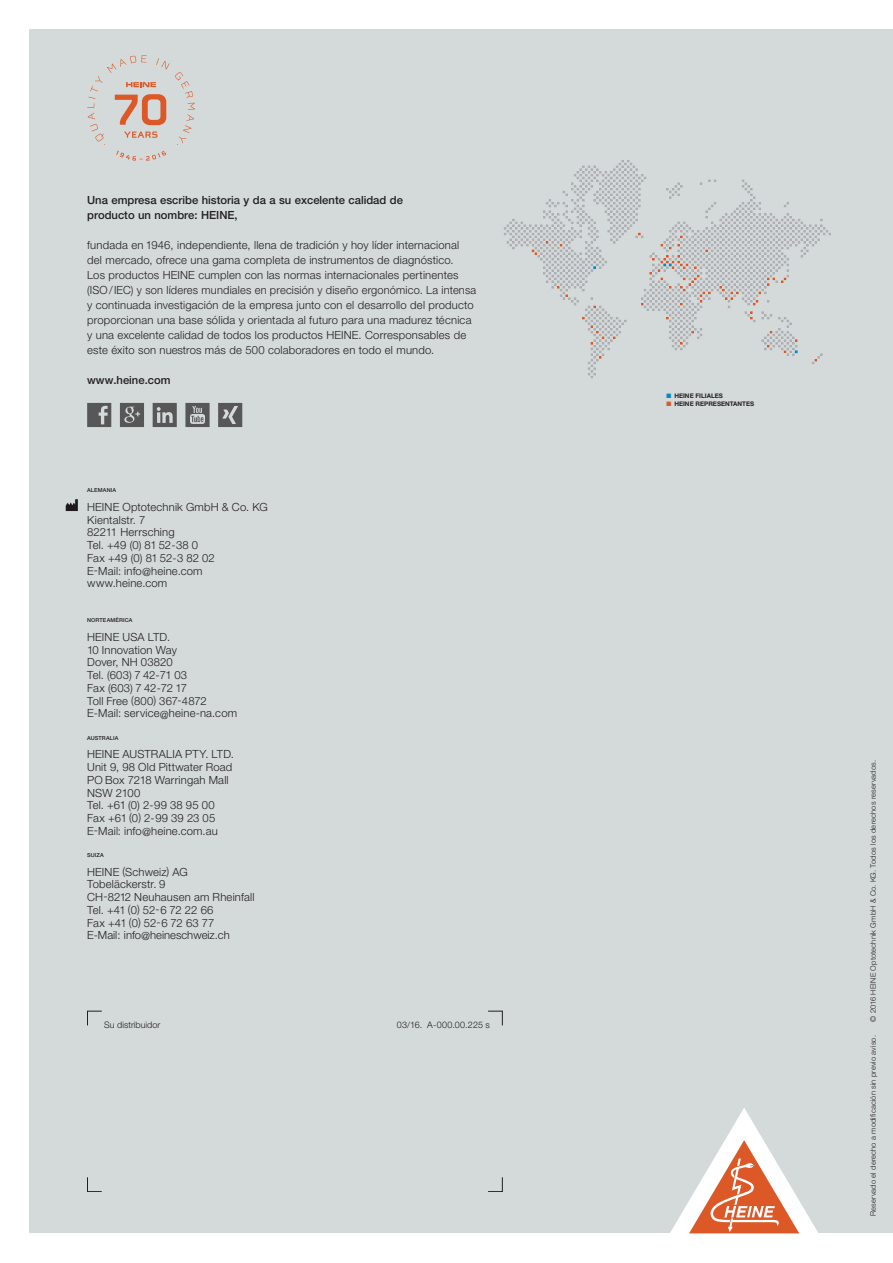
<style>
.page{position:relative;width:893px;height:1263px;background:#fff}
.page>*{position:absolute;margin:0;border:0;box-sizing:border-box;transform-origin:0 0}
.t1{font:300 11.25px/12.8px "Helvetica Neue LT Std";letter-spacing:.015em;color:#231f20}
.t2{font:500 11.25px/15px "Helvetica Neue LT Std";color:#231f20}
.t3{font:300 9px "Helvetica Neue LT Std";letter-spacing:.025em;color:#231f20}
.t4{font:300 9px "Helvetica Neue LT Std";color:#231f20}
.t5{font:300 7.5px "Helvetica Neue LT Std";letter-spacing:.025em;color:#231f20}
.t6{font:700 6.3px/7.5px "Helvetica Neue LT Std";color:#231f20}
.t7{font:6.3px "Zapf Dingbats Std";color:#0089cf}
.t8{font:6.3px "Zapf Dingbats Std";color:#dd5827}
.t9{font:500 5.55px "Helvetica Neue LT Std";letter-spacing:.025em;color:#231f20}
</style>
<div class="page">
<div style="left:30px;top:30px;width:863px;height:1203px;background:#d4d9d9"></div>
<svg style="left:670px;top:1108px;width:148px;height:125px"></svg>
<svg style="left:504px;top:160px;width:327px;height:218px"></svg>
<svg style="left:116px;top:151px;width:50px;height:10px"></svg>
<svg style="left:87px;top:55px;width:108px;height:90px"></svg>
<img style="left:65px;top:499px;width:13px;height:12px">
<svg style="left:87px;top:403px;width:24px;height:24px"></svg>
<svg style="left:120px;top:403px;width:24px;height:24px"></svg>
<svg style="left:153px;top:403px;width:24px;height:24px"></svg>
<svg style="left:185px;top:403px;width:25px;height:24px"></svg>
<svg style="left:218px;top:403px;width:24px;height:24px"></svg>
<p class="t2" style="left:87px;top:192px;width:317px">Una empresa escribe historia y da a su excelente calidad de producto un nombre: HEINE,</p>
<p class="t1" style="left:87px;top:237px;width:391px;line-height:15px">fundada en 1946, independiente, llena de tradición y hoy líder internacional del mercado, ofrece una gama completa de instrumentos de diagnóstico.<br>Los productos HEINE cumplen con las normas internacionales pertinentes (ISO/IEC) y son líderes mundiales en precisión y diseño ergonómico. La intensa y continuada investigación de la empresa junto con el desarrollo del producto proporcionan una base sólida y orientada al futuro para una madurez técnica y una excelente calidad de todos los productos HEINE. Corresponsables de este éxito son nuestros más de 500 colaboradores en todo el mundo.</p>
<p class="t2" style="left:87px;top:372px;width:85px">www.heine.com</p>
<p class="t9" style="left:87px;top:487px;width:30px">ALEMANIA</p>
<p class="t1" style="left:87px;top:500px;width:182px">HEINE Optotechnik GmbH &amp; Co. KG<br>Kientalstr. 7<br>82211 Herrsching<br>Tel. +49 (0) 81 52-38 0<br>Fax +49 (0) 81 52-3 82 02<br>E-Mail: info@heine.com www.heine.com</p>
<p class="t9" style="left:87px;top:617px;width:47px">NORTEAMÉRICA</p>
<p class="t1" style="left:87px;top:630px;width:151px">HEINE USA LTD.<br>10 Innovation Way<br>Dover, NH 03820<br>Tel. (603) 7 42-71 03<br>Fax (603) 7 42-72 17<br>Toll Free (800) 367-4872<br>E-Mail: service@heine-na.com</p>
<p class="t9" style="left:87px;top:734px;width:33px">AUSTRALIA</p>
<p class="t1" style="left:87px;top:748px;width:148px">HEINE AUSTRALIA PTY. LTD.<br>Unit 9, 98 Old Pittwater Road<br>PO Box 7218 Warringah Mall<br>NSW 2100<br>Tel. +61 (0) 2-99 38 95 00<br>Fax +61 (0) 2-99 39 23 05<br>E-Mail: info@heine.com.au</p>
<p class="t9" style="left:87px;top:851px;width:18px">SUIZA</p>
<p class="t1" style="left:87px;top:865px;width:169px">HEINE (Schweiz) AG<br>Tobeläckerstr. 9<br>CH-8212 Neuhausen am Rheinfall<br>Tel. +41 (0) 52-6 72 22 66<br>Fax +41 (0) 52-6 72 63 77<br>E-Mail: info@heineschweiz.ch</p>
<p class="t4" style="left:104px;top:1019px;width:57px">Su distribuidor</p>
<p class="t3" style="left:397px;top:1019px;width:95px">03/16. A-000.00.225 s</p>
<p class="t6" style="left:674px;top:392px;width:81px">HEINE FILIALES<br>HEINE REPRESENTANTES</p>
<p class="t7" style="left:666px;top:393px;width:6px">■</p>
<p class="t8" style="left:666px;top:401px;width:6px">■</p>
<p class="t5" style="left:869px;top:1021px;width:263px;rotate:-90deg">© 2016 HEINE Optotechnik GmbH &amp; Co. KG. Todos los derechos reservados.</p>
<p class="t5" style="left:869px;top:1216px;width:182px;rotate:-90deg">Reservado el derecho a modificación sin previo aviso.</p>
</div>
